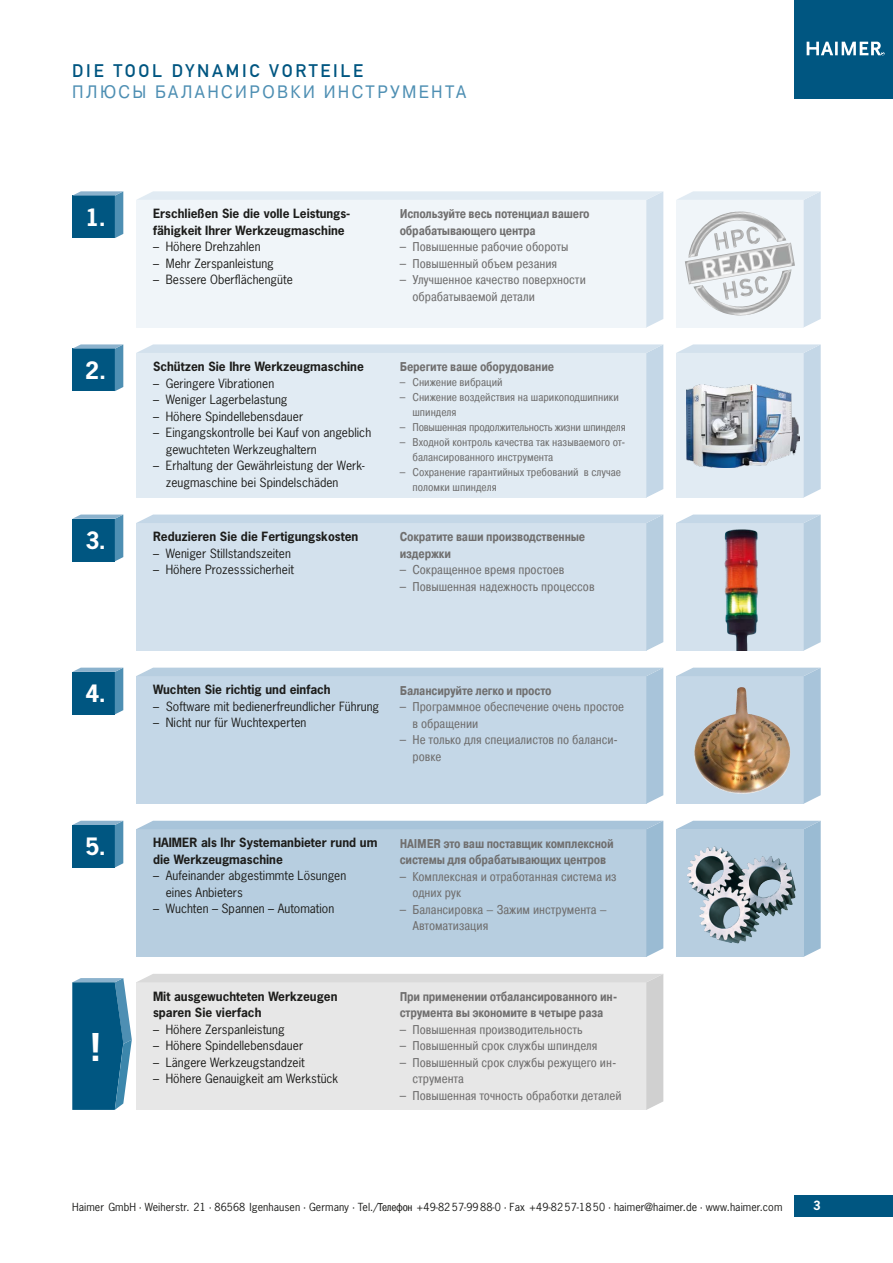
<style>
.page{position:relative;width:893px;height:1263px;background:#fff}
.page>*{position:absolute;margin:0;border:0;box-sizing:border-box;transform-origin:0 0}
.t1{font:700 36px "News Gothic";color:#fff}
.t2{font:700 22.5px "News Gothic";color:#fff}
.t3{font:18px "Pragmatica Book C";letter-spacing:.15em;color:#4e8fb3;scale:.9 1}
.t4{font:18px "DIN Mittelschrift";letter-spacing:.15em;color:#005681}
.t5{font:12.75px/16.5px "Pragmatica Cond C";color:#706f6f}
.t6{font:700 12.75px/16.5px "Pragmatica Cond C";letter-spacing:-.015em;color:#706f6f;scale:.95 1}
.t7{font:12px/16.5px "News Gothic";color:#1d1d1b}
.t8{font:700 12px/16.5px "News Gothic";color:#1d1d1b}
.t9{font:700 12px "News Gothic";color:#fff}
.t10{font:11.25px/15px "Pragmatica Cond C";color:#706f6f}
.t11{font:11.25px "Pragmatica Cond C";letter-spacing:-.02em;color:#706f6f}
.t12{font:10.5px "News Gothic";letter-spacing:.005em;color:#1d1d1b}
.s1{font-family:"News Gothic"}
.s2{font-family:"Pragmatica Cond C";font-size:11.25px}
</style>
<div class="page">
<div style="left:794px;top:0;width:99px;height:99px;background:#005681"></div>
<svg style="left:807px;top:42px;width:77px;height:13px"></svg>
<div style="left:794px;top:1195px;width:99px;height:21px;background:#005681"></div>
<svg style="left:72px;top:821px;width:51px;height:46px;background:#18678f"></svg>
<svg style="left:677px;top:821px;width:144px;height:136px;background:#a3c1d7"></svg>
<svg style="left:136px;top:821px;width:527px;height:136px;background:#b5cddf"></svg>
<svg style="left:72px;top:668px;width:51px;height:46px;background:#19678f"></svg>
<img style="left:676px;top:668px;width:145px;height:136px">
<svg style="left:136px;top:668px;width:527px;height:136px;background:#c2d6e6"></svg>
<svg style="left:72px;top:514px;width:51px;height:47px;background:#1d6a91"></svg>
<svg style="left:136px;top:514px;width:527px;height:137px;background:#d1e0ec"></svg>
<svg style="left:676px;top:514px;width:145px;height:137px;background:#ceddea"></svg>
<svg style="left:72px;top:344px;width:51px;height:47px;background:#1b6990"></svg>
<svg style="left:136px;top:344px;width:527px;height:153px;background:#dfe9f2"></svg>
<svg style="left:676px;top:344px;width:145px;height:153px;background:#dae6f0"></svg>
<svg style="left:72px;top:191px;width:51px;height:47px;background:#1b6890"></svg>
<svg style="left:136px;top:191px;width:527px;height:136px"></svg>
<svg style="left:676px;top:191px;width:145px;height:136px"></svg>
<svg style="left:72px;top:974px;width:591px;height:136px;background:#d2dadd"></svg>
<img style="left:685px;top:212px;width:110px;height:72px">
<img style="left:716px;top:523px;width:47px;height:128px">
<img style="left:686px;top:384px;width:113px;height:83px">
<svg style="left:676px;top:829px;width:128px;height:128px;background:#acc2d2"></svg>
<img style="left:687px;top:846px;width:73px;height:97px">
<h3 class="t4" style="left:72px;top:60px;width:292px">DIE TOOL DYNAMI C VORTEILE</h3>
<h3 class="t3" style="left:72px;top:82px;width:439px">ПЛЮСЫ БАЛАНСИРОВКИ ИНСТРУМЕНТА</h3>
<h2 class="t2" style="left:86px;top:203px;width:22px">1.</h2>
<p class="t8" style="left:153px;top:205px;width:199px">Erschließen Sie die volle Leistungs&shy;fähigkeit Ihrer Werkzeugmaschine</p>
<p class="t7" style="left:153px;top:238px;width:109px">– Höhere Drehzahlen</p>
<p class="t7" style="left:153px;top:255px;width:122px">– Mehr Zerspanleistung</p>
<p class="t7" style="left:153px;top:271px;width:141px">– Bessere Oberflächengüte</p>
<p class="t6" style="left:400px;top:206px;width:201px">Используйте весь потенциал вашего обрабатывающего центра</p>
<p class="t5" style="left:400px;top:239px;width:170px"><span class="s1">–</span> Повышенные рабочие обороты</p>
<p class="t5" style="left:400px;top:255px;width:159px"><span class="s1">–</span> Повышенный объем резания</p>
<p class="t5" style="left:412px;top:272px;width:175px;text-indent:-13px"><span class="s1">–</span> Улучшенное качество поверхности обрабатываемой детали</p>
<h2 class="t2" style="left:85px;top:356px;width:22px">2.</h2>
<p class="t8" style="left:153px;top:358px;width:212px">Schützen Sie Ihre Werkzeugmaschine</p>
<p class="t7" style="left:153px;top:375px;width:123px">– Geringere Vibrationen</p>
<p class="t7" style="left:153px;top:391px;width:136px">– Weniger Lagerbelastung</p>
<p class="t7" style="left:153px;top:408px;width:152px">– Höhere Spindellebensdauer</p>
<p class="t7" style="left:166px;top:424px;width:207px;text-indent:-13px">– Eingangskontrolle bei Kauf von angeblich gewuchteten Werkzeughaltern</p>
<p class="t7" style="left:166px;top:457px;width:200px;text-indent:-13px">– Erhaltung der Gewährleistung der Werk&shy;zeugmaschine bei Spindelschäden</p>
<p class="t6" style="left:400px;top:359px;width:164px">Берегите ваше оборудование</p>
<p class="t10" style="left:400px;top:375px;width:104px"><span class="s1">–</span> Снижение вибраций</p>
<p class="t10" style="left:412px;top:390px;width:208px;text-indent:-13px"><span class="s1">–</span> Снижение воздействия на шарикоподшипники шпинделя</p>
<p class="t11" style="left:400px;top:421px;width:227px"><span class="s1">–</span> Повышенная продолжительность жизни шпинделя</p>
<p class="t10" style="left:412px;top:435px;width:214px;text-indent:-13px"><span class="s1">–</span> Входной контроль качества так называемого от&shy;балансированного инструмента</p>
<p class="t10" style="left:412px;top:465px;width:210px;text-indent:-13px"><span class="s1">–</span> Сохранение гарантийных требований в случае поломки шпинделя</p>
<h2 class="t2" style="left:85px;top:526px;width:22px">3.</h2>
<p class="t8" style="left:153px;top:528px;width:207px">Reduzieren Sie die Fertigungskosten</p>
<p class="t7" style="left:153px;top:545px;width:139px">– Weniger Stillstandszeiten</p>
<p class="t7" style="left:153px;top:561px;width:142px">– Höhere Prozesssicherheit</p>
<p class="t6" style="left:400px;top:529px;width:197px">Сократите ваши производственные издержки</p>
<p class="t5" style="left:400px;top:562px;width:166px"><span class="s1">–</span> Сокращенное время простоев</p>
<p class="t5" style="left:400px;top:578px;width:196px"><span class="s1">–</span> Повышенная надежность процессов</p>
<h2 class="t2" style="left:85px;top:679px;width:22px">4.</h2>
<p class="t8" style="left:153px;top:681px;width:179px">Wuchten Sie richtig und einfach</p>
<p class="t7" style="left:153px;top:698px;width:228px">– Software mit bedienerfreundlicher Führung</p>
<p class="t7" style="left:153px;top:714px;width:155px">– Nicht nur für Wuchtexperten</p>
<p class="t6" style="left:400px;top:682px;width:161px">Балансируйте легко и просто</p>
<p class="t5" style="left:412px;top:699px;width:213px;text-indent:-13px"><span class="s1">–</span> Программное обеспечение очень простое в обращении</p>
<p class="t5" style="left:412px;top:732px;width:207px;text-indent:-13px"><span class="s1">–</span> Не только для специалистов по баланси&shy;ровке</p>
<h2 class="t2" style="left:85px;top:832px;width:22px">5.</h2>
<p class="t8" style="left:153px;top:834px;width:226px">HAIMER als Ihr Systemanbieter rund um die Werkzeugmaschine</p>
<p class="t7" style="left:166px;top:867px;width:182px;text-indent:-13px">– Aufeinander abgestimmte Lösungen eines Anbieters</p>
<p class="t7" style="left:153px;top:900px;width:183px">– Wuchten – Spannen – Automation</p>
<p class="t6" style="left:400px;top:835px;width:227px">HAIMER это ваш поставщик комплексной системы для обрабатывающих центров</p>
<p class="t5" style="left:412px;top:868px;width:206px;text-indent:-13px"><span class="s1">–</span> Комплексная и отработанная система из одних рук</p>
<p class="t5" style="left:412px;top:901px;width:196px;text-indent:-13px"><span class="s1">–</span> Балансировка – Зажим инструмента –<br>Автоматизация</p>
<h1 class="t1" style="left:91px;top:1023px;width:10px">!</h1>
<p class="t8" style="left:153px;top:987px;width:186px">Mit ausgewuchteten Werkzeugen sparen Sie vierfach</p>
<p class="t7" style="left:153px;top:1021px;width:133px">– Höhere Zerspanleistung</p>
<p class="t7" style="left:153px;top:1037px;width:152px">– Höhere Spindellebensdauer</p>
<p class="t7" style="left:153px;top:1054px;width:153px">– Längere Werkzeugstandzeit</p>
<p class="t7" style="left:153px;top:1070px;width:187px">– Höhere Genauigkeit am Werkstück</p>
<p class="t6" style="left:400px;top:988px;width:231px">При применении отбалансированного ин&shy;струмента вы экономите в четыре раза</p>
<p class="t5" style="left:400px;top:1021px;width:184px"><span class="s1">–</span> Повышенная производительность</p>
<p class="t5" style="left:400px;top:1037px;width:199px"><span class="s1">–</span> Повышенный срок службы шпинделя</p>
<p class="t5" style="left:412px;top:1054px;width:205px;text-indent:-13px"><span class="s1">–</span> Повышенный срок службы режущего ин&shy;струмента</p>
<p class="t5" style="left:400px;top:1087px;width:223px"><span class="s1">–</span> Повышенная точность обработки деталей</p>
<p class="t12" style="left:72px;top:1200px;width:712px">Haimer GmbH · Weiherstr. 21 · 86568 Igenhausen · Germany · Tel./<span class="s2">Телефон</span> +49-8257-9988-0 · Fax +49-8257-1850 · haimer@haimer.de · www.haimer.com</p>
<p class="t9" style="left:813px;top:1198px;width:9px">3</p>
</div>
